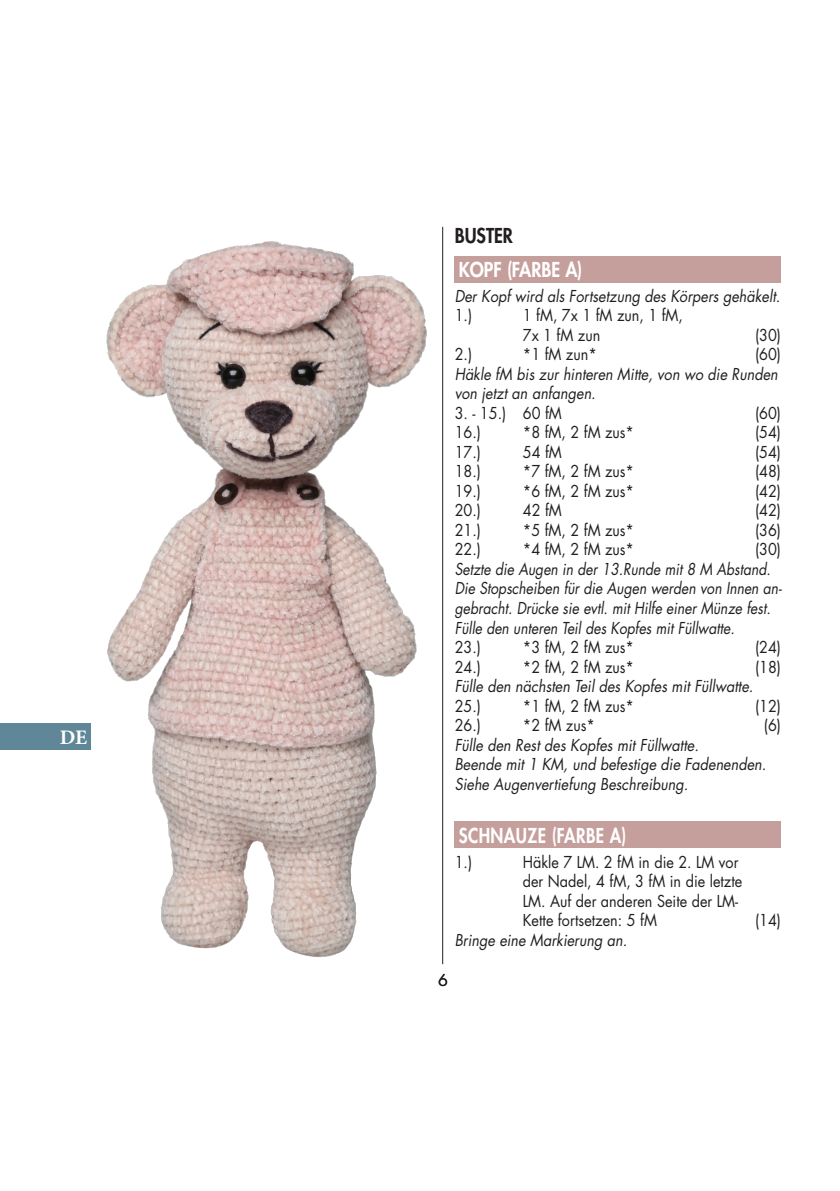
<style>
.page{position:relative;width:840px;height:1191px;background:#fff}
.page>*{position:absolute;margin:0;border:0;box-sizing:border-box;transform-origin:0 0}
.t1{font:700 20.6px "Minion Pro";color:#fff}
.t2{font:800 20px "Futura Std";letter-spacing:.025em;color:#fff;scale:.85 1}
.t3{font:800 20px "Futura Std";color:#fff;scale:.9 1}
.t4{font:800 20px "Futura Std";color:#231f20;scale:.9 1}
.t5{font:16px/19.6px "Futura Std";color:#231f20;scale:.9 1}
.t6{font:italic 16px/19.6px "Futura Std";color:#231f20;scale:.9 1}
.t7{font:italic 16px/19.6px "Futura Std";color:#231f20;scale:.87 1}
.t8{font:16px "Futura Std";color:#231f20}
</style>
<div class="page">
<div style="left:454px;top:256px;width:326px;height:26px;background:#c49f9c"></div>
<div style="left:454px;top:821px;width:326px;height:27px;background:#c49f9c"></div>
<img style="left:106px;top:226px;width:430px;height:739px">
<div style="left:0;top:723px;width:91px;height:27px;background:#5f8798"></div>
<p class="t1" style="left:60px;top:723px;width:29px">DE</p>
<p class="t4" style="left:454px;top:223px;width:66px">BUSTER</p>
<p class="t3" style="left:458px;top:257px;width:139px">KOPF (FARBE A)</p>
<p class="t6" style="left:454px;top:286px;width:363px">Der Kopf wird als Fortsetzung des Körpers gehäkelt.</p>
<p class="t5" style="left:454px;top:306px;width:21px">1.)</p>
<p class="t5" style="left:522px;top:306px;width:179px">1 fM, 7x 1 fM zun, 1 fM,<br>7x 1 fM zun</p>
<p class="t5" style="left:754px;top:325px;width:30px">(30)</p>
<p class="t5" style="left:454px;top:345px;width:21px">2.)</p>
<p class="t5" style="left:522px;top:345px;width:84px">*1 fM zun*</p>
<p class="t5" style="left:754px;top:345px;width:30px">(60)</p>
<p class="t6" style="left:454px;top:364px;width:360px">Häkle fM bis zur hinteren Mitte, von wo die Runden von jetzt an anfangen.</p>
<p class="t5" style="left:454px;top:403px;width:120px">3. - 15.) 60 fM</p>
<p class="t5" style="left:754px;top:403px;width:30px">(60)</p>
<p class="t5" style="left:454px;top:423px;width:31px">16.)</p>
<p class="t5" style="left:522px;top:423px;width:125px">*8 fM, 2 fM zus*</p>
<p class="t5" style="left:754px;top:423px;width:30px">(54)</p>
<p class="t5" style="left:454px;top:442px;width:31px">17.)</p>
<p class="t5" style="left:522px;top:442px;width:45px">54 fM</p>
<p class="t5" style="left:754px;top:442px;width:30px">(54)</p>
<p class="t5" style="left:454px;top:462px;width:31px">18.)</p>
<p class="t5" style="left:522px;top:462px;width:125px">*7 fM, 2 fM zus*</p>
<p class="t5" style="left:754px;top:462px;width:30px">(48)</p>
<p class="t5" style="left:454px;top:481px;width:31px">19.)</p>
<p class="t5" style="left:522px;top:481px;width:125px">*6 fM, 2 fM zus*</p>
<p class="t5" style="left:754px;top:481px;width:30px">(42)</p>
<p class="t5" style="left:454px;top:501px;width:31px">20.)</p>
<p class="t5" style="left:522px;top:501px;width:45px">42 fM</p>
<p class="t5" style="left:754px;top:501px;width:30px">(42)</p>
<p class="t5" style="left:454px;top:520px;width:31px">21.)</p>
<p class="t5" style="left:522px;top:520px;width:125px">*5 fM, 2 fM zus*</p>
<p class="t5" style="left:754px;top:520px;width:30px">(36)</p>
<p class="t5" style="left:454px;top:540px;width:31px">22.)</p>
<p class="t5" style="left:522px;top:540px;width:125px">*4 fM, 2 fM zus*</p>
<p class="t5" style="left:754px;top:540px;width:30px">(30)</p>
<p class="t7" style="left:454px;top:559px;width:376px">Setzte die Augen in der 13.Runde mit 8 M Abstand.<br>Die Stopscheiben für die Augen werden von Innen an&shy;gebracht. Drücke sie evtl. mit Hilfe einer Münze fest.</p>
<p class="t7" style="left:454px;top:618px;width:323px">Fülle den unteren Teil des Kopfes mit Füllwatte.</p>
<p class="t5" style="left:454px;top:637px;width:31px">23.)</p>
<p class="t5" style="left:522px;top:637px;width:125px">*3 fM, 2 fM zus*</p>
<p class="t5" style="left:754px;top:637px;width:30px">(24)</p>
<p class="t5" style="left:454px;top:657px;width:31px">24.)</p>
<p class="t5" style="left:522px;top:657px;width:125px">*2 fM, 2 fM zus*</p>
<p class="t5" style="left:754px;top:657px;width:30px">(18)</p>
<p class="t6" style="left:454px;top:676px;width:333px">Fülle den nächsten Teil des Kopfes mit Füllwatte.</p>
<p class="t5" style="left:454px;top:696px;width:31px">25.)</p>
<p class="t5" style="left:522px;top:696px;width:125px">*1 fM, 2 fM zus*</p>
<p class="t5" style="left:754px;top:696px;width:30px">(12)</p>
<p class="t5" style="left:454px;top:715px;width:31px">26.)</p>
<p class="t5" style="left:522px;top:715px;width:82px">*2 fM zus*</p>
<p class="t5" style="left:763px;top:715px;width:21px">(6)</p>
<p class="t6" style="left:454px;top:735px;width:272px">Fülle den Rest des Kopfes mit Füllwatte.</p>
<p class="t6" style="left:454px;top:754px;width:347px">Beende mit 1 KM, und befestige die Fadenenden.<br>Siehe Augenvertiefung Beschreibung.</p>
<p class="t2" style="left:458px;top:822px;width:199px">SCHNAUZE (FARBE A)</p>
<p class="t5" style="left:454px;top:852px;width:21px">1.)</p>
<p class="t5" style="left:522px;top:852px;width:245px">Häkle 7 LM. 2 fM in die 2. LM vor der Nadel, 4 fM, 3 fM in die letzte<br>LM. Auf der anderen Seite der LM-<br>Kette fortsetzen: 5 fM</p>
<p class="t5" style="left:754px;top:910px;width:30px">(14)</p>
<p class="t6" style="left:454px;top:930px;width:193px">Bringe eine Markierung an.</p>
<p class="t8" style="left:438px;top:969px;width:11px">6</p>
</div>
